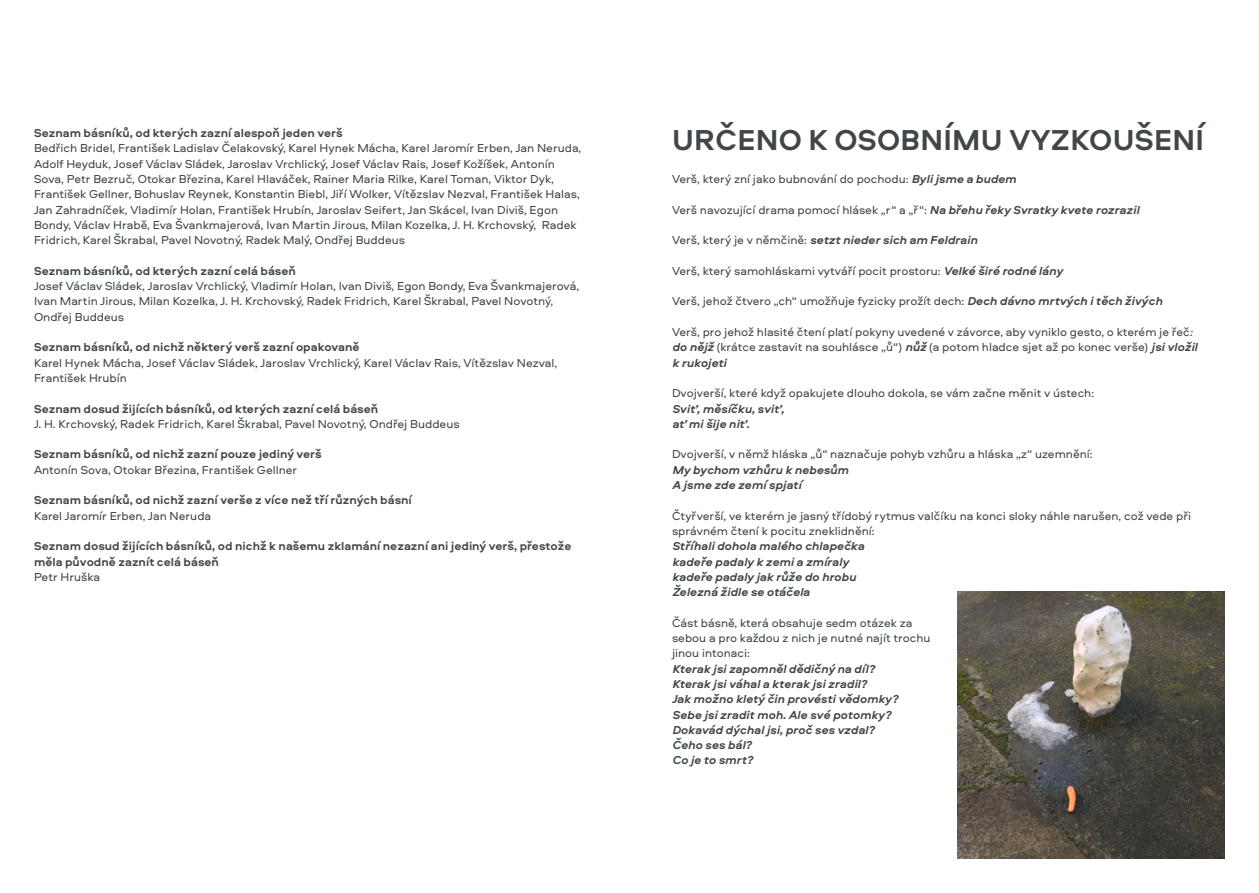
<style>
.page{position:relative;width:1259px;height:893px;background:#fff}
.page>*{position:absolute;margin:0;border:0;box-sizing:border-box;transform-origin:0 0}
.t1{font:700 30px "Aeroport";letter-spacing:.01em;color:#404649}
.t2{font:12px/15.3px "Aeroport";color:#404649}
.t3{font:italic 700 12px/15.3px "Aeroport";color:#404649}
.t4{font:700 12px/15.3px "Aeroport";color:#404649}
.s1{font-weight:700;font-style:italic}
.s2{font-weight:400;font-style:normal}
.s3{font-style:italic}
</style>
<div class="page">
<img style="left:957px;top:591px;width:268px;height:268px">
<p class="t4" style="left:34px;top:125px;width:310px">Seznam básníků, od kterých zazní alespoň jeden verš</p>
<p class="t2" style="left:34px;top:140px;width:549px">Bedřich Bridel, František Ladislav Čelakovský, Karel Hynek Mácha, Karel Jaromír Erben, Jan Neruda, Adolf Heyduk, Josef Václav Sládek, Jaroslav Vrchlický, Josef Václav Rais, Josef Kožíšek, Antonín Sova, Petr Bezruč, Otokar Březina, Karel Hlaváček, Rainer Maria Rilke, Karel Toman, Viktor Dyk, František Gellner, Bohuslav Reynek, Konstantin Biebl, Jiří Wolker, Vítězslav Nezval, František Halas, Jan Zahradníček, Vladimír Holan, František Hrubín, Jaroslav Seifert, Jan Skácel, Ivan Diviš, Egon Bondy, Václav Hrabě, Eva Švankmajerová, Ivan Martin Jirous, Milan Kozelka, J. H. Krchovský, Radek Fridrich, Karel Škrabal, Pavel Novotný, Radek Malý, Ondřej Buddeus</p>
<p class="t4" style="left:34px;top:263px;width:263px">Seznam básníků, od kterých zazní celá báseň</p>
<p class="t2" style="left:34px;top:278px;width:547px">Josef Václav Sládek, Jaroslav Vrchlický, Vladimír Holan, Ivan Diviš, Egon Bondy, Eva Švankmajerová,<br>Ivan Martin Jirous, Milan Kozelka, J. H. Krchovský, Radek Fridrich, Karel Škrabal, Pavel Novotný,<br>Ondřej Buddeus</p>
<p class="t4" style="left:34px;top:339px;width:327px">Seznam básníků, od nichž některý verš zazní opakovaně</p>
<p class="t2" style="left:34px;top:354px;width:525px">Karel Hynek Mácha, Josef Václav Sládek, Jaroslav Vrchlický, Karel Václav Rais, Vítězslav Nezval,<br>František Hrubín</p>
<p class="t4" style="left:34px;top:400px;width:346px">Seznam dosud žijících básníků, od kterých zazní celá báseň</p>
<p class="t2" style="left:34px;top:416px;width:427px">J. H. Krchovský, Radek Fridrich, Karel Škrabal, Pavel Novotný, Ondřej Buddeus</p>
<p class="t4" style="left:34px;top:446px;width:289px">Seznam básníků, od nichž zazní pouze jediný verš</p>
<p class="t2" style="left:34px;top:461px;width:265px">Antonín Sova, Otokar Březina, František Gellner</p>
<p class="t4" style="left:34px;top:492px;width:379px">Seznam básníků, od nichž zazní verše z více než tří různých básní</p>
<p class="t2" style="left:34px;top:507px;width:179px">Karel Jaromír Erben, Jan Neruda</p>
<p class="t4" style="left:34px;top:538px;width:539px">Seznam dosud žijících básníků, od nichž k našemu zklamání nezazní ani jediný verš, přestože měla původně zaznít celá báseň</p>
<p class="t2" style="left:34px;top:569px;width:68px">Petr Hruška</p>
<h1 class="t1" style="left:672px;top:118px;width:533px">URČENO K OSOBNÍMU VYZKOUŠENÍ</h1>
<p class="t2" style="left:672px;top:171px;width:346px">Verš, který zní jako bubnování do pochodu: <span class="s1">Byli jsme a budem</span></p>
<p class="t2" style="left:672px;top:201px;width:469px">Verš navozující drama pomocí hlásek „r“ a „ř“: <span class="s1">Na břehu řeky Svratky kvete rozrazil</span></p>
<p class="t3" style="left:672px;top:232px;width:307px"><span class="s2">Verš, který je v němčině:</span> setzt nieder sich am Feldrain</p>
<p class="t2" style="left:672px;top:263px;width:392px">Verš, který samohláskami vytváří pocit prostoru: <span class="s1">Velké širé rodné lány</span></p>
<p class="t2" style="left:672px;top:293px;width:492px">Verš, jehož čtvero „ch“ umožňuje fyzicky prožít dech: <span class="s1">Dech dávno mrtvých i těch živých</span></p>
<p class="t2" style="left:672px;top:324px;width:527px">Verš, pro jehož hlasité čtení platí pokyny uvedené v závorce, aby vyniklo gesto, o kterém je řeč<span class="s3">: </span><span class="s1">do nějž</span> (krátce zastavit na souhlásce „ů“) <span class="s1">nůž</span> (a potom hladce sjet až po konec verše) <span class="s1">jsi vložil k rukojeti</span></p>
<p class="t2" style="left:672px;top:385px;width:423px">Dvojverší, které když opakujete dlouho dokola, se vám začne měnit v ústech:</p>
<p class="t3" style="left:672px;top:400px;width:114px">Sviť, měsíčku, sviť, ať mi šije niť.</p>
<p class="t2" style="left:672px;top:446px;width:422px">Dvojverší, v němž hláska „ů“ naznačuje pohyb vzhůru a hláska „z“ uzemnění:</p>
<p class="t3" style="left:672px;top:462px;width:178px">My bychom vzhůru k nebesům<br>A jsme zde zemí spjatí</p>
<p class="t2" style="left:672px;top:507px;width:520px">Čtyřverší, ve kterém je jasný třídobý rytmus valčíku na konci sloky náhle narušen, což vede při správném čtení k pocitu zneklidnění:</p>
<p class="t3" style="left:672px;top:538px;width:194px">Stříhali dohola malého chlapečka kadeře padaly k zemi a zmíraly kadeře padaly jak růže do hrobu<br>Železná židle se otáčela</p>
<p class="t2" style="left:672px;top:614px;width:260px">Část básně, která obsahuje sedm otázek za sebou a pro každou z nich je nutné najít trochu jinou intonaci:</p>
<p class="t3" style="left:672px;top:660px;width:228px">Kterak jsi zapomněl dědičný na díl?<br>Kterak jsi váhal a kterak jsi zradil?<br>Jak možno kletý čin provésti vědomky?<br>Sebe jsi zradit moh. Ale své potomky?<br>Dokavád dýchal jsi, proč ses vzdal?<br>Čeho ses bál?<br>Co je to smrt?</p>
</div>
